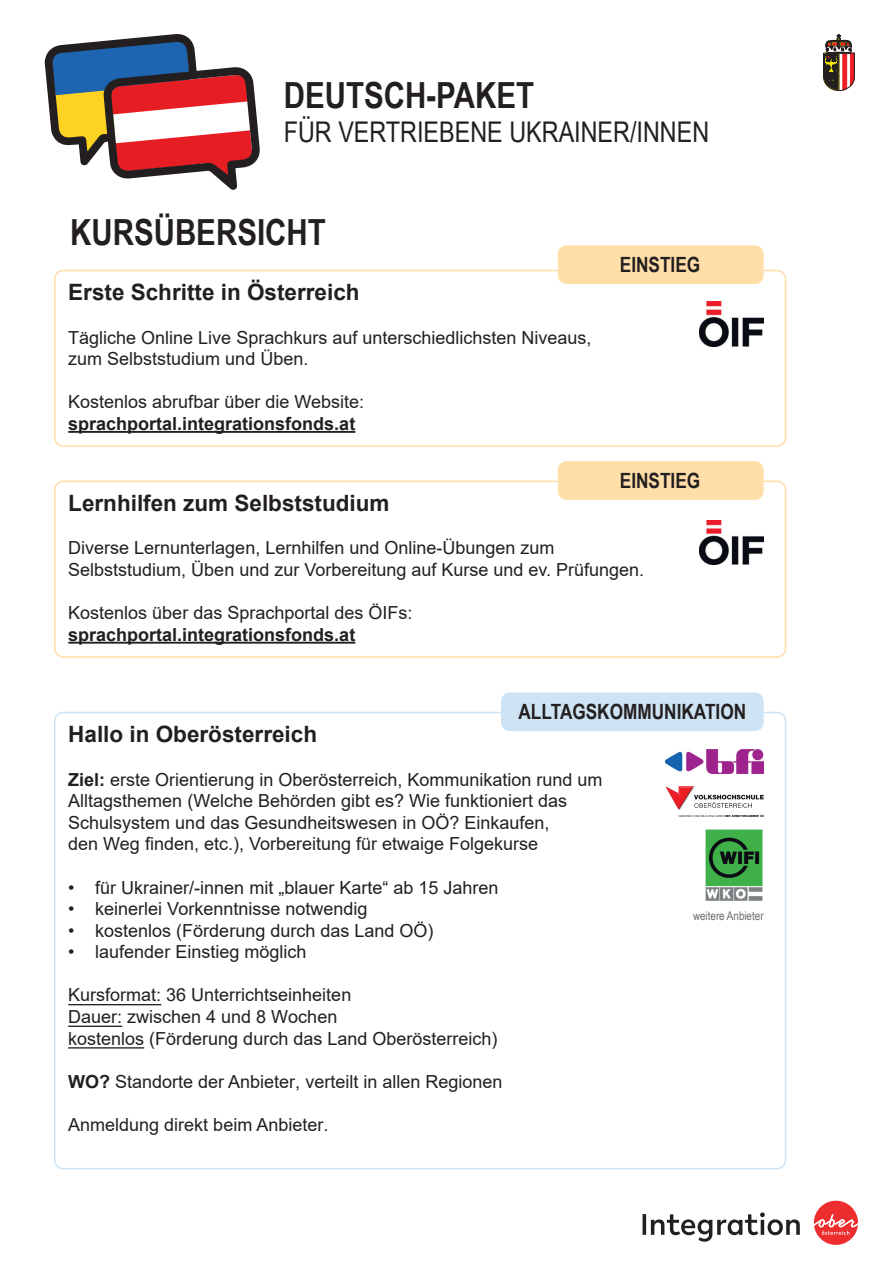
<style>
.page{position:relative;width:893px;height:1263px;background:#fff}
.page>*{position:absolute;margin:0;border:0;box-sizing:border-box;transform-origin:0 0}
.t1{font:700 36px "Arial Narrow";color:#231f20}
.t2{font:28.5px "Arial Narrow";color:#231f20}
.t3{font:700 22.5px "Arial";color:#231f20}
.t4{font:700 21px "Arial Narrow";color:#231f20}
.t5{font:18px/21.6px "Arial";color:#231f20}
.t6{font:700 18px "Arial";color:#231f20}
.t7{font:12px "Arial Narrow";color:#6c6d70}
.s1{font-weight:700}
</style>
<div class="page">
<svg style="left:814px;top:1201px;width:44px;height:44px"></svg>
<svg style="left:643px;top:1212px;width:157px;height:30px"></svg>
<svg style="left:823px;top:34px;width:32px;height:57px"></svg>
<svg style="left:45px;top:34px;width:215px;height:156px"></svg>
<hr style="left:68px;top:431px;width:287px;height:2px;background:#231f20">
<div style="left:54px;top:270px;width:732px;height:177px;border:2px solid #ffdea7;border-radius:9px"></div>
<div style="left:558px;top:245px;width:206px;height:39px;background:#ffdea7;border-radius:9px"></div>
<img style="left:699px;top:302px;width:65px;height:44px">
<hr style="left:68px;top:642px;width:287px;height:2px;background:#231f20">
<div style="left:54px;top:480px;width:732px;height:178px;border:2px solid #ffdea7;border-radius:9px"></div>
<div style="left:558px;top:461px;width:206px;height:39px;background:#ffdea7;border-radius:9px"></div>
<img style="left:699px;top:520px;width:65px;height:45px">
<hr style="left:68px;top:1047px;width:76px;height:1px;background:#231f20">
<hr style="left:68px;top:1025px;width:54px;height:2px;background:#231f20">
<hr style="left:68px;top:1004px;width:93px;height:1px;background:#231f20">
<div style="left:501px;top:692px;width:263px;height:39px;background:#cee3f3;border-radius:9px"></div>
<img style="left:666px;top:750px;width:98px;height:24px">
<img style="left:666px;top:786px;width:98px;height:31px">
<img style="left:705px;top:830px;width:58px;height:71px">
<h1 class="t1" style="left:284px;top:68px;width:252px">DEUTSCH-PAKET</h1>
<h2 class="t2" style="left:284px;top:111px;width:427px">FÜR VERTRIEBENE UKRAINER/INNEN</h2>
<h1 class="t1" style="left:70px;top:205px;width:257px">KURSÜBERSICHT</h1>
<p class="t3" style="left:68px;top:277px;width:293px">Erste Schritte in Österreich</p>
<p class="t5" style="left:68px;top:326px;width:525px">Tägliche Online Live Sprachkurs auf unterschiedlichsten Niveaus, zum Selbststudium und Üben.</p>
<p class="t5" style="left:68px;top:391px;width:297px">Kostenlos abrufbar über die Website:</p>
<p class="t6" style="left:68px;top:411px;width:289px">sprachportal.integrationsfonds.at</p>
<p class="t4" style="left:620px;top:249px;width:82px">EINSTIEG</p>
<p class="t4" style="left:620px;top:465px;width:82px">EINSTIEG</p>
<p class="t3" style="left:68px;top:487px;width:323px">Lernhilfen zum Selbststudium</p>
<p class="t5" style="left:68px;top:537px;width:578px">Diverse Lernunterlagen, Lernhilfen und Online-Übungen zum<br>Selbststudium, Üben und zur Vorbereitung auf Kurse und ev. Prüfungen.</p>
<p class="t5" style="left:68px;top:602px;width:346px">Kostenlos über das Sprachportal des ÖIFs:</p>
<p class="t6" style="left:68px;top:622px;width:289px">sprachportal.integrationsfonds.at</p>
<p class="t4" style="left:518px;top:696px;width:229px">ALLTAGSKOMMUNIKATION</p>
<p class="t3" style="left:68px;top:719px;width:250px">Hallo in Oberösterreich</p>
<p class="t5" style="left:68px;top:768px;width:536px"><span class="s1">Ziel:</span> erste Orientierung in Oberösterreich, Kommunikation rund um Alltagsthemen (Welche Behörden gibt es? Wie funktioniert das Schulsystem und das Gesundheitswesen in OÖ? Einkaufen,<br>den Weg finden, etc.), Vorbereitung für etwaige Folgekurse</p>
<p class="t5" style="left:68px;top:876px;width:432px">• für Ukrainer/-innen mit „blauer Karte“ ab 15 Jahren</p>
<p class="t5" style="left:68px;top:898px;width:301px">• keinerlei Vorkenntnisse notwendig</p>
<p class="t5" style="left:68px;top:919px;width:367px">• kostenlos (Förderung durch das Land OÖ)</p>
<p class="t5" style="left:68px;top:941px;width:240px">• laufender Einstieg möglich</p>
<p class="t5" style="left:68px;top:984px;width:431px">Kursformat: 36 Unterrichtseinheiten<br>Dauer: zwischen 4 und 8 Wochen<br>kostenlos (Förderung durch das Land Oberösterreich)</p>
<p class="t5" style="left:68px;top:1071px;width:436px"><span class="s1">WO?</span> Standorte der Anbieter, verteilt in allen Regionen</p>
<p class="t5" style="left:68px;top:1114px;width:262px">Anmeldung direkt beim Anbieter.</p>
<p class="t7" style="left:693px;top:907px;width:72px">weitere Anbieter</p>
</div>
